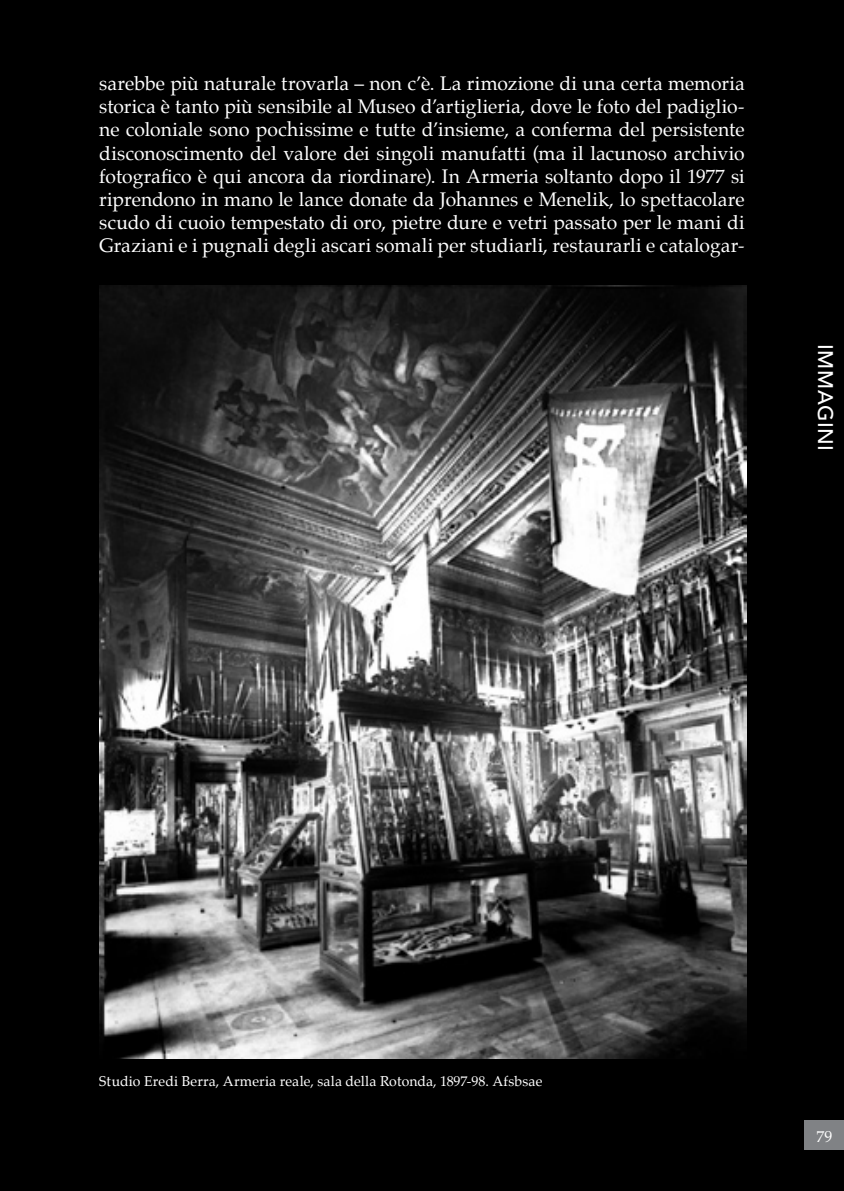
<style>
.page{position:relative;width:844px;height:1191px;background:#fff}
.page>*{position:absolute;margin:0;border:0;box-sizing:border-box;transform-origin:0 0}
.t1{font:500 21px "Avenir";letter-spacing:.025em;color:#fff}
.t2{font:19.25px/23.1px "Palatino";letter-spacing:.01em;color:#fff;text-align:justify}
.t3{font:15.75px "Palatino";color:#fff}
.t4{font:14px "Palatino";letter-spacing:.01em;color:#fff}
</style>
<div class="page">
<div style="left:0;top:0;width:843px;height:1191px;background:#000"></div>
<div style="left:804px;top:1120px;width:39px;height:30px;background:#808285"></div>
<img style="left:99px;top:285px;width:647px;height:773px">
<p class="t2" style="left:99px;top:72px;width:646px">sarebbe più naturale trovarla – non c’è. La rimozione di una certa memoria storica è tanto più sensibile al Museo d’artiglieria, dove le foto del padiglio&shy;ne coloniale sono pochissime e tutte d’insieme, a conferma del persistente disconoscimento del valore dei singoli manufatti (ma il lacunoso archivio fotografico è qui ancora da riordinare). In Armeria soltanto dopo il 1977 si riprendono in mano le lance donate da Johannes e Menelik, lo spettacolare scudo di cuoio tempestato di oro, pietre dure e vetri passato per le mani di Graziani e i pugnali degli ascari somali per studiarli, restaurarli e catalogar-</p>
<p class="t1" style="left:837px;top:344px;width:108px;rotate:90deg">IMMAGINI</p>
<p class="t4" style="left:99px;top:1069px;width:444px">Studio Eredi Berra, Armeria reale, sala della Rotonda, 1897-98. Afsbsae</p>
<p class="t3" style="left:816px;top:1123px;width:17px">79</p>
</div>
